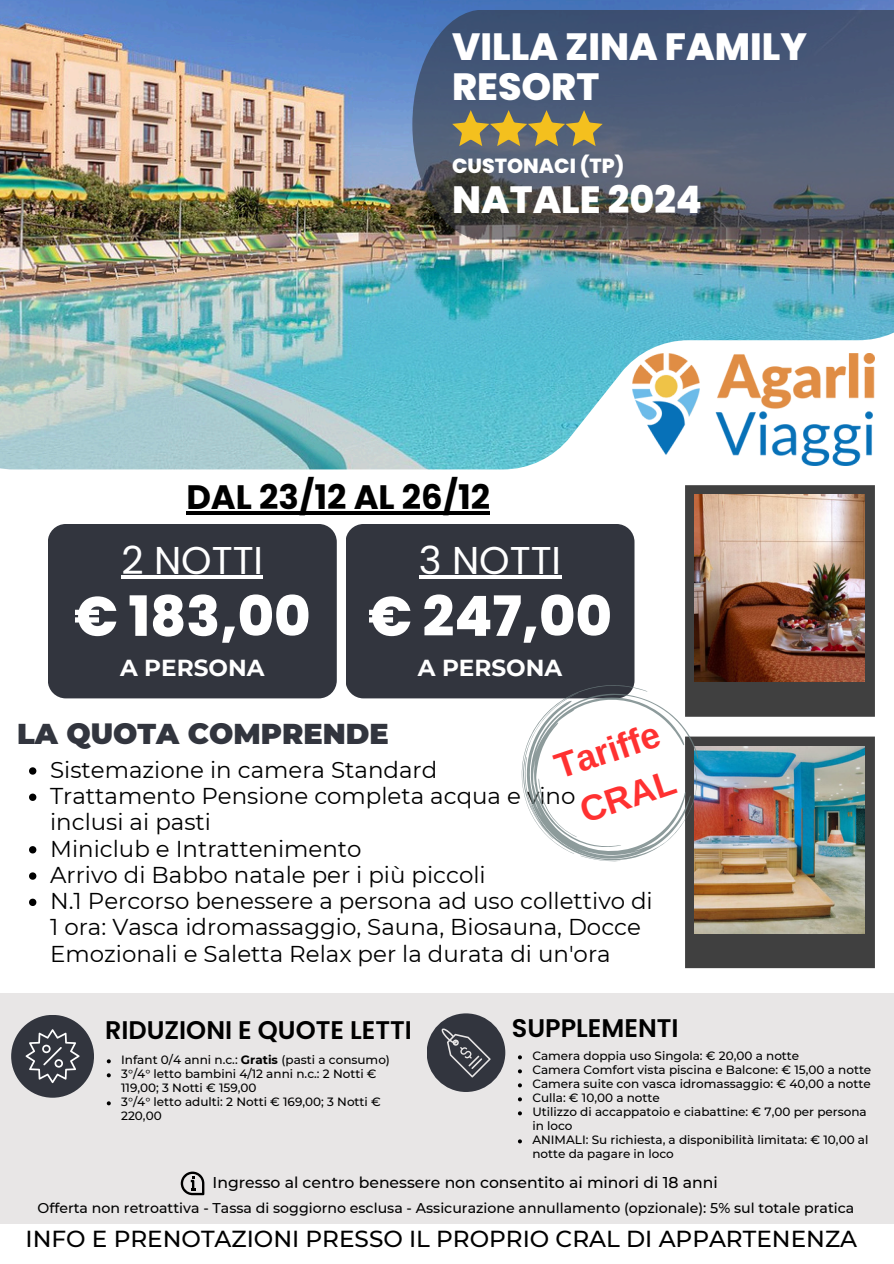
<style>
.page{position:relative;width:894px;height:1264px;background:#fff}
.page>*{position:absolute;margin:0;border:0;box-sizing:border-box;transform-origin:0 0}
.t1{font:800 55.5px "Poppins";color:#fff}
.t2{font:38.7px "Poppins";color:#fff}
.t3{font:800 37.8px/40.5px "Poppins";color:#fff}
.t4{font:700 35.55px/49.5px "Arimo";color:#ff3131}
.t5{font:700 33.9px "Poppins";color:#000}
.t6{font:900 28.65px "Montserrat";color:#32353e}
.t7{font:600 25.5px "Poppins";color:#000}
.t8{font:500 23.1px "Montserrat";color:#000}
.t9{font:700 23.1px "Montserrat";color:#fff}
.t10{font:22.95px/26.2px "Montserrat";color:#000}
.t11{font:800 20.4px "Poppins";color:#fff}
.t12{font:500 15.6px "Montserrat";color:#000}
.t13{font:500 14.1px "Montserrat";color:#000}
.t14{font:500 12px/14px "Montserrat";color:#000}
.s1{font-weight:700}
</style>
<div class="page">
<img style="left:0;top:0;width:893px;height:469px">
<div style="left:0;top:993px;width:893px;height:230px;background:#e8e6e6"></div>
<svg style="left:412px;top:10px;width:481px;height:229px"></svg>
<div style="left:426px;top:1013px;width:79px;height:78px;background:#32353e;border-radius:50%"></div>
<svg style="left:441px;top:1028px;width:49px;height:49px"></svg>
<div style="left:48px;top:524px;width:289px;height:174px;background:#32353e;border-radius:18px"></div>
<img style="left:632px;top:353px;width:242px;height:113px">
<svg style="left:518px;top:1055px;width:4px;height:4px"></svg>
<svg style="left:518px;top:1069px;width:4px;height:4px"></svg>
<svg style="left:518px;top:1083px;width:4px;height:4px"></svg>
<svg style="left:518px;top:1097px;width:4px;height:4px"></svg>
<svg style="left:518px;top:1111px;width:4px;height:4px"></svg>
<svg style="left:518px;top:1139px;width:4px;height:4px"></svg>
<svg style="left:29px;top:767px;width:7px;height:7px"></svg>
<svg style="left:29px;top:793px;width:7px;height:8px"></svg>
<svg style="left:29px;top:846px;width:7px;height:7px"></svg>
<svg style="left:29px;top:872px;width:7px;height:7px"></svg>
<svg style="left:29px;top:898px;width:7px;height:8px"></svg>
<hr style="left:121px;top:575px;width:142px;height:3px;background:#fff">
<svg style="left:452px;top:110px;width:150px;height:36px"></svg>
<hr style="left:186px;top:511px;width:304px;height:3px;background:#000">
<div style="left:345px;top:524px;width:289px;height:174px;background:#32353e;border-radius:18px"></div>
<hr style="left:418px;top:575px;width:143px;height:3px;background:#fff">
<div style="left:11px;top:1014px;width:83px;height:83px;background:#32353e;border-radius:50%"></div>
<svg style="left:25px;top:1029px;width:55px;height:54px"></svg>
<svg style="left:107px;top:1059px;width:4px;height:4px"></svg>
<svg style="left:107px;top:1073px;width:4px;height:4px"></svg>
<svg style="left:107px;top:1101px;width:4px;height:4px"></svg>
<svg style="left:181px;top:1171px;width:23px;height:24px"></svg>
<img style="left:507px;top:485px;width:367px;height:483px">
<h4 class="t3" style="left:452px;top:26px;width:356px">VILLA ZINA FAMILY<br>RESORT</h4>
<h6 class="t11" style="left:452px;top:152px;width:174px">CUSTONACI (TP)</h6>
<p class="t3" style="left:452px;top:179px;width:251px">NATALE 2024</p>
<p class="t5" style="left:186px;top:473px;width:305px">DAL 23/12 AL 26/12</p>
<p class="t2" style="left:121px;top:533px;width:143px">2 NOTTI</p>
<p class="t1" style="left:74px;top:577px;width:238px">€ 183,00</p>
<p class="t9" style="left:120px;top:654px;width:146px">A PERSONA</p>
<p class="t2" style="left:418px;top:533px;width:144px">3 NOTTI</p>
<p class="t1" style="left:368px;top:577px;width:245px">€ 247,00</p>
<p class="t9" style="left:417px;top:654px;width:146px">A PERSONA</p>
<p class="t6" style="left:17px;top:716px;width:373px">LA QUOTA COMPRENDE</p>
<p class="t4" style="left:548px;top:744px;width:110px;rotate:-19deg">Tariffe<br>CRAL</p>
<h3 class="t10" style="left:50px;top:756px;width:388px">Sistemazione in camera Standard</h3>
<h1 class="t10" style="left:50px;top:782px;width:526px">Trattamento Pensione completa acqua e vino inclusi ai pasti</h1>
<p class="t10" style="left:50px;top:835px;width:313px">Miniclub e Intrattenimento</p>
<h3 class="t10" style="left:50px;top:861px;width:437px">Arrivo di Babbo natale per i più piccoli</h3>
<h1 class="t10" style="left:50px;top:887px;width:604px">N.1 Percorso benessere a persona ad uso collettivo di<br>1 ora: Vasca idromassaggio, Sauna, Biosauna, Docce<br>Emozionali e Saletta Relax per la durata di un'ora</h1>
<p class="t7" style="left:105px;top:1012px;width:308px">RIDUZIONI E QUOTE LETTI</p>
<p class="t14" style="left:121px;top:1053px;width:270px">Infant 0/4 anni n.c.: <span class="s1">Gratis</span> (pasti a consumo)</p>
<p class="t14" style="left:121px;top:1067px;width:257px">3°/4° letto bambini 4/12 anni n.c.: 2 Notti €<br>119,00; 3 Notti € 159,00</p>
<p class="t14" style="left:121px;top:1095px;width:261px">3°/4° letto adulti: 2 Notti € 169,00; 3 Notti €<br>220,00</p>
<p class="t7" style="left:512px;top:1010px;width:168px">SUPPLEMENTI</p>
<p class="t14" style="left:532px;top:1049px;width:268px">Camera doppia uso Singola: € 20,00 a notte</p>
<h2 class="t14" style="left:532px;top:1063px;width:340px">Camera Comfort vista piscina e Balcone: € 15,00 a notte</h2>
<p class="t14" style="left:532px;top:1077px;width:340px">Camera suite con vasca idromassaggio: € 40,00 a notte</p>
<h5 class="t14" style="left:532px;top:1091px;width:129px">Culla: € 10,00 a notte</h5>
<p class="t14" style="left:532px;top:1105px;width:336px">Utilizzo di accappatoio e ciabattine: € 7,00 per persona in loco</p>
<p class="t14" style="left:532px;top:1133px;width:337px">ANIMALI: Su richiesta, a disponibilità limitata: € 10,00 al notte da pagare in loco</p>
<p class="t12" style="left:212px;top:1172px;width:506px">Ingresso al centro benessere non consentito ai minori di 18 anni</p>
<p class="t13" style="left:37px;top:1198px;width:818px">Offerta non retroattiva - Tassa di soggiorno esclusa - Assicurazione annullamento (opzionale): 5% sul totale pratica</p>
<p class="t8" style="left:26px;top:1225px;width:832px">INFO E PRENOTAZIONI PRESSO IL PROPRIO CRAL DI APPARTENENZA</p>
</div>
